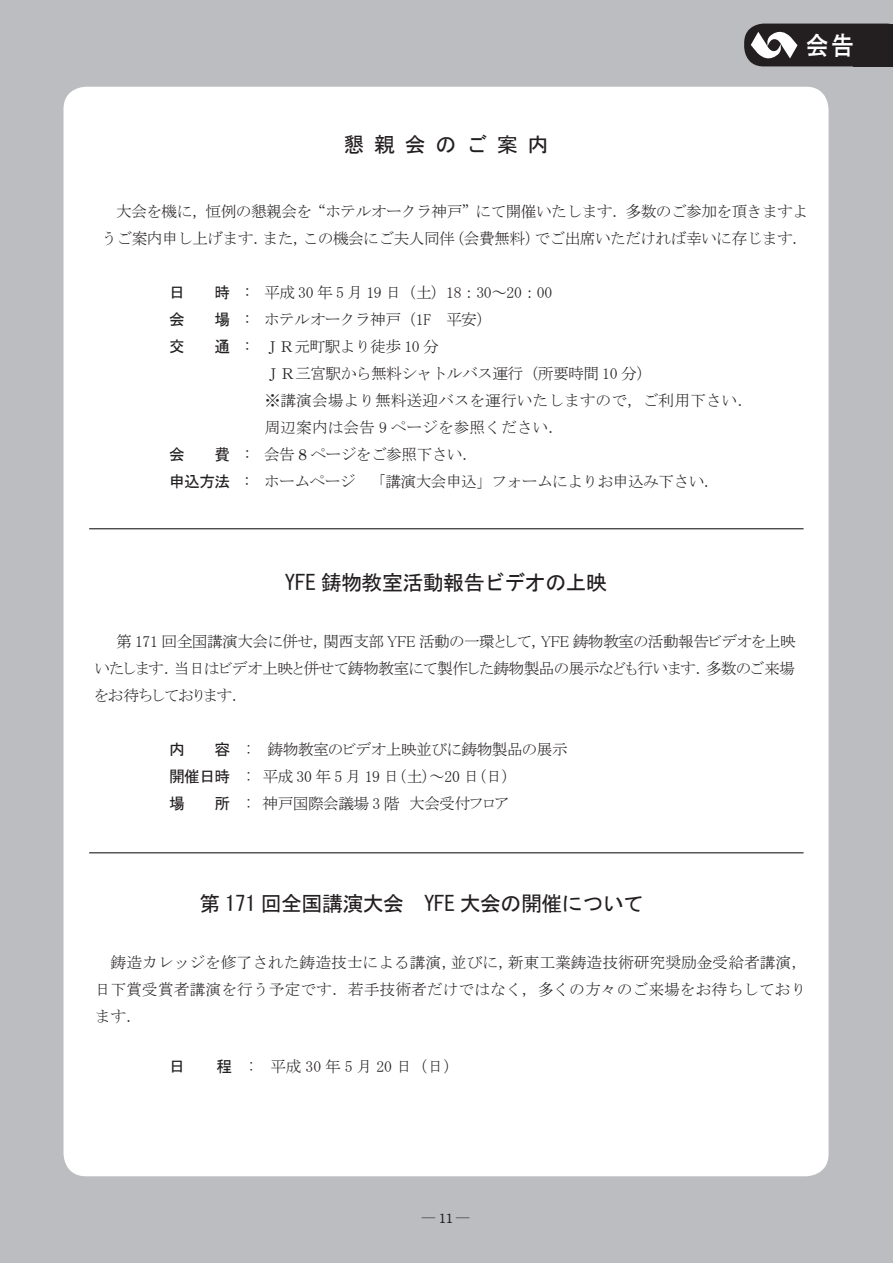
<style>
.page{position:relative;width:893px;height:1263px;background:#bcbdc0}
.page>*{position:absolute;margin:0;border:0;box-sizing:border-box;transform-origin:0 0}
.t1{font:25.5px "Motoya Gothic W4 90 msp RKSJ H";color:#fff;scale:.9 1}
.t2{font:21px "MS Gothic";letter-spacing:-.025em;color:#231f20}
.t3{font:15.75px/27px "MS Mincho";letter-spacing:-.035em;color:#231f20;text-align:right}
.t4{font:15.75px/27px "MS P Mincho";letter-spacing:-.035em;color:#231f20;text-align:justify}
.t5{font:15.75px/27px "MS Mincho";color:#231f20}
.t6{font:15.75px "MS Mincho";letter-spacing:.25em;color:#231f20}
.t7{font:15.75px "MS Gothic";color:#231f20}
.t8{font:13.5px "Koz Min Std";color:#231f20}
.s1{font-family:"MS Gothic"}
.s2{font-family:"Century"}
.s3{font-family:"Century Oldstyle"}
</style>
<div class="page">
<div style="left:64px;top:87px;width:765px;height:1089px;background:#fff;border-radius:22px"></div>
<svg style="left:744px;top:24px;width:149px;height:42px;background:#3e3a3b"></svg>
<hr style="left:89px;top:528px;width:715px;height:1px;background:#231f20">
<hr style="left:89px;top:852px;width:715px;height:1px;background:#231f20">
<h2 class="t2" style="left:344px;top:134px;width:206px">懇 親 会 の ご 案 内</h2>
<h1 class="t1" style="left:806px;top:32px;width:55px">会告</h1>
<p class="t3" style="left:101px;top:198px;width:708px">大会を機に，恒例の懇親会を“ホテルオークラ神戸”にて開催いたします．多数のご参加を頂きますようご案内申し上げます．また，この機会にご夫人同伴（会費無料）でご出席いただければ幸いに存じます．</p>
<p class="t7" style="left:169px;top:285px;width:17px">日</p>
<p class="t3" style="left:215px;top:279px;width:339px"><span class="s1">時</span> <span class="s2">:</span> 平成 30 年 5 月 19 日（土）18：30～20：00</p>
<p class="t7" style="left:169px;top:312px;width:17px">会</p>
<p class="t3" style="left:215px;top:306px;width:279px"><span class="s1">場</span> <span class="s2">:</span> ホテルオークラ神戸（1F 平安）</p>
<p class="t7" style="left:169px;top:339px;width:17px">交</p>
<p class="t5" style="left:265px;top:333px;width:490px;text-indent:-50px"><span class="s1">通</span> <span class="s2">:</span> ＪＲ元町駅より徒歩 10 分<br>ＪＲ三宮駅から無料シャトルバス運行（所要時間 10 分）<br>※講演会場より無料送迎バスを運行いたしますので，ご利用下さい．周辺案内は会告 9 ページを参照ください．</p>
<p class="t7" style="left:169px;top:447px;width:17px">会</p>
<p class="t3" style="left:169px;top:441px;width:552px;text-align:left;text-indent:45px"><span class="s1">費</span> <span class="s2">:</span> 会告 <span class="s2">8</span> ページをご参照下さい．<br><span class="s1">申込方法</span> <span class="s2">:</span> ホームページ 「講演大会申込」フォームによりお申込み下さい．</p>
<h2 class="t2" style="left:285px;top:572px;width:324px">YFE 鋳物教室活動報告ビデオの上映</h2>
<p class="t4" style="left:95px;top:627px;width:702px;text-indent:21px">第 171 回全国講演大会に併せ，関西支部 YFE 活動の一環として，YFE 鋳物教室の活動報告ビデオを上映いたします．当日はビデオ上映と併せて鋳物教室にて製作した鋳物製品の展示なども行います．多数のご来場をお待ちしております．</p>
<p class="t7" style="left:169px;top:741px;width:17px">内</p>
<p class="t4" style="left:169px;top:735px;width:400px;text-indent:45px"><span class="s1">容 :</span> 鋳物教室のビデオ上映並びに鋳物製品の展示<span class="s1">開催日時 :</span> 平成 30 年 5 月 19 日（土）～20 日（日）</p>
<p class="t7" style="left:169px;top:795px;width:17px">場</p>
<p class="t4" style="left:214px;top:789px;width:296px"><span class="s1">所 :</span> 神戸国際会議場 3 階 大会受付フロア</p>
<h2 class="t2" style="left:200px;top:893px;width:446px">第 171 回全国講演大会 YFE 大会の開催について</h2>
<p class="t3" style="left:95px;top:949px;width:714px;text-align:justify;text-indent:16px">鋳造カレッジを修了された鋳造技士による講演，並びに，新東工業鋳造技術研究奨励金受給者講演，日下賞受賞者講演を行う予定です．若手技術者だけではなく，多くの方々のご来場をお待ちしております．</p>
<p class="t7" style="left:169px;top:1058px;width:17px">日</p>
<p class="t6" style="left:216px;top:1058px;width:244px"><span class="s1">程 :</span> 平成30年5月20日（日）</p>
<p class="t8" style="left:422px;top:1210px;width:49px">─ <span class="s3">11</span> ─</p>
</div>
